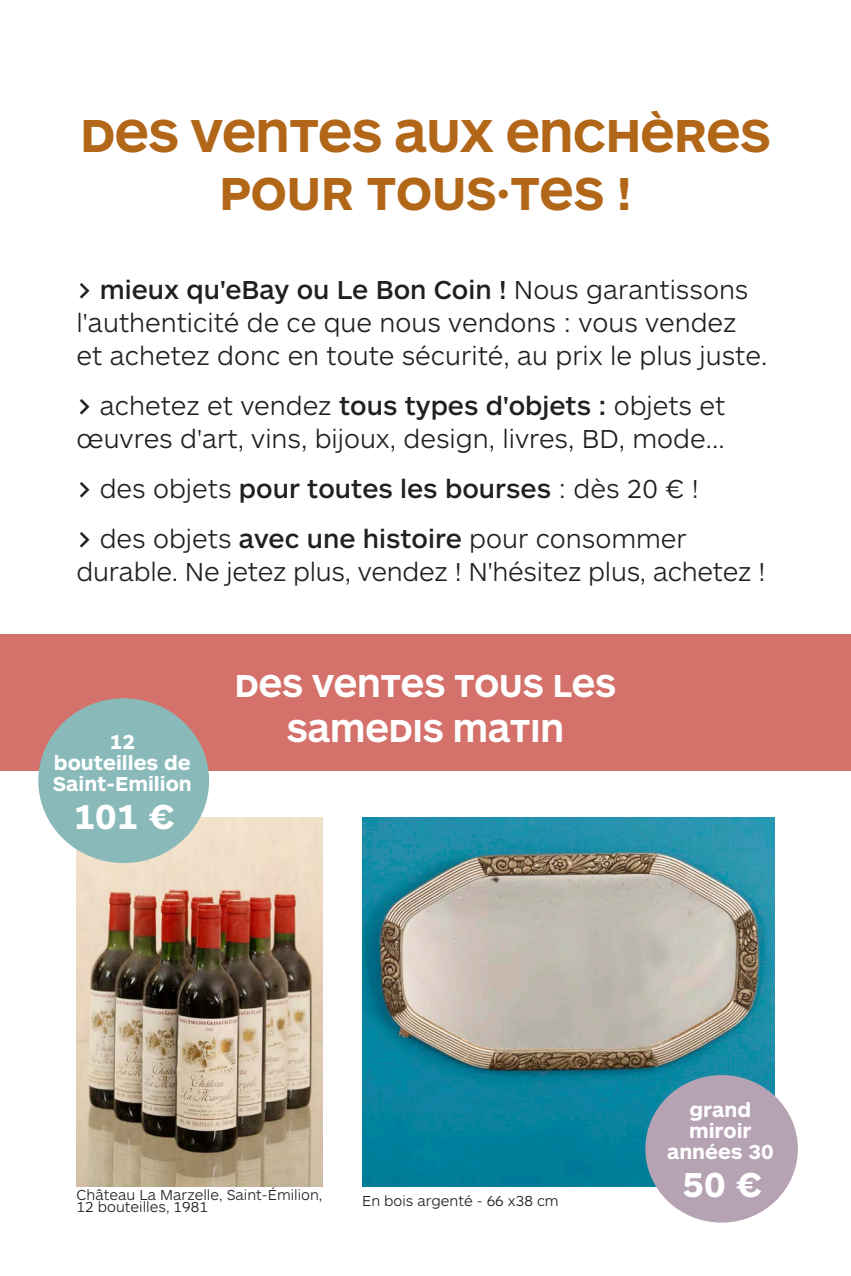
<style>
.page{position:relative;width:851px;height:1276px;background:#fff}
.page>*{position:absolute;margin:0;border:0;box-sizing:border-box;transform-origin:0 0}
.t1{font:700 48px/57.6px "ARS Maquette Pro";letter-spacing:-.01em;color:#b26618;text-align:center}
.t2{font:700 36px "ARS Maquette Pro";color:#fff}
.t3{font:700 33px/45px "ARS Maquette Pro";color:#fff;text-align:center}
.t4{font:300 27px/33px "ARS Maquette Pro";color:#231f20}
.t5{font:700 21px/21px "ARS Maquette Pro";color:#fff;text-align:center}
.t6{font:300 15px/12.3px "ARS Maquette Pro";color:#231f20}
.s1{font-weight:500}
</style>
<div class="page">
<div style="left:0;top:635px;width:850px;height:136px;background:#d3716a"></div>
<img style="left:77px;top:817px;width:245px;height:369px">
<div style="left:38px;top:698px;width:171px;height:165px;background:#8ab9b9;border-radius:50%"></div>
<img style="left:362px;top:817px;width:412px;height:369px">
<div style="left:645px;top:1075px;width:152px;height:147px;background:#b5a2b3;border-radius:50%"></div>
<h1 class="t1" style="left:80px;top:104px;width:691px">DES VENTES AUX ENCHÈRES<br>POUR TOUS·TES !</h1>
<p class="t4" style="left:77px;top:272px;width:692px"><span class="s1">&gt; mieux qu'eBay ou Le Bon Coin !</span> Nous garantissons l'authenticité de ce que nous vendons : vous vendez et achetez donc en toute sécurité, au prix le plus juste.</p>
<p class="t4" style="left:77px;top:388px;width:650px"><span class="s1">&gt;</span> achetez et vendez <span class="s1">tous types d'objets :</span> objets et œuvres d'art, vins, bijoux, design, livres, BD, mode...</p>
<p class="t4" style="left:77px;top:462px;width:623px;line-height:50.1px"><span class="s1">&gt;</span> des objets <span class="s1">pour toutes les bourses</span> : dès 20 € ! <span class="s1">&gt;</span> des objets <span class="s1">avec une histoire</span> pour consommer</p>
<p class="t4" style="left:77px;top:554px;width:690px">durable. Ne jetez plus, vendez ! N'hésitez plus, achetez !</p>
<p class="t5" style="left:53px;top:730px;width:140px">12<br>BOUTEILLES DE<br>SAINT-EMILION</p>
<h2 class="t2" style="left:74px;top:793px;width:103px">101 €</h2>
<p class="t3" style="left:235px;top:661px;width:383px">DES VENTES TOUS LES<br>SAMEDIS MATIN</p>
<p class="t6" style="left:77px;top:1187px;width:247px">Château La Marzelle, Saint-Émilion,<br>12 bouteilles, 1981</p>
<p class="t6" style="left:362px;top:1194px;width:198px">En bois argenté - 66 x38 cm</p>
<p class="t5" style="left:667px;top:1098px;width:108px">GRAND<br>MIROIR<br>ANNÉES 30</p>
<h2 class="t2" style="left:682px;top:1161px;width:81px">50 €</h2>
</div>
